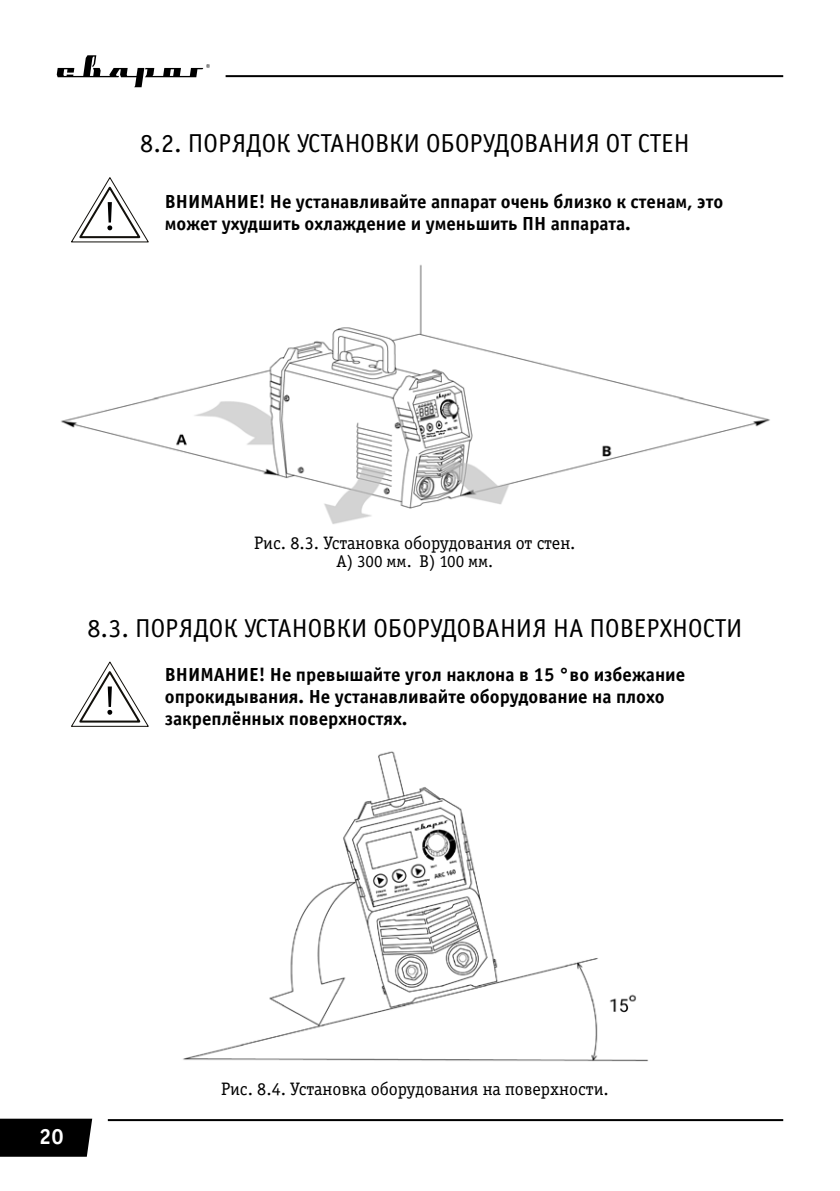
<style>
.page{position:relative;width:840px;height:1191px;background:#fff}
.page>*{position:absolute;margin:0;border:0;box-sizing:border-box;transform-origin:0 0}
.t1{font:26px "Officina Sans C";color:#000}
.t2{font:700 22px "Officina Serif C";color:#fff}
.t3{font:700 19px/22px "Officina Sans C";color:#000}
.t4{font:18px "Officina Serif Book C";color:#000}
.t5{font:17px "Officina Serif Book C";color:#000}
</style>
<div class="page">
<div style="left:0;top:1118px;width:92px;height:38px;background:#000"></div>
<hr style="left:108px;top:1119px;width:674px;height:2px;background:#000">
<hr style="left:225px;top:75px;width:557px;height:2px;background:#000">
<svg style="left:57px;top:55px;width:153px;height:32px"></svg>
<svg style="left:71px;top:177px;width:77px;height:65px"></svg>
<img style="left:61px;top:264px;width:709px;height:260px">
<svg style="left:71px;top:661px;width:77px;height:65px"></svg>
<img style="left:183px;top:751px;width:466px;height:311px">
<h1 class="t1" style="left:140px;top:129px;width:550px">8.2. ПОРЯДОК УСТАНОВКИ ОБОРУДОВАНИЯ ОТ СТЕН</h1>
<p class="t3" style="left:165px;top:191px;width:559px">ВНИМАНИЕ! Не устанавливайте аппарат очень близко к стенам, это может ухудшить охлаждение и уменьшить ПН аппарата.</p>
<p class="t4" style="left:254px;top:533px;width:323px">Рис. 8.3. Установка оборудования от стен.</p>
<p class="t5" style="left:336px;top:552px;width:158px">А) 300 мм. В) 100 мм.</p>
<h1 class="t1" style="left:87px;top:614px;width:656px">8.3. ПОРЯДОК УСТАНОВКИ ОБОРУДОВАНИЯ НА ПОВЕРХНОСТИ</h1>
<p class="t3" style="left:165px;top:664px;width:521px">ВНИМАНИЕ! Не превышайте угол наклона в 15 °во избежание опрокидывания. Не устанавливайте оборудование на плохо закреплённых поверхностях.</p>
<p class="t2" style="left:39px;top:1123px;width:26px">20</p>
<p class="t4" style="left:221px;top:1078px;width:389px">Рис. 8.4. Установка оборудования на поверхности.</p>
</div>
